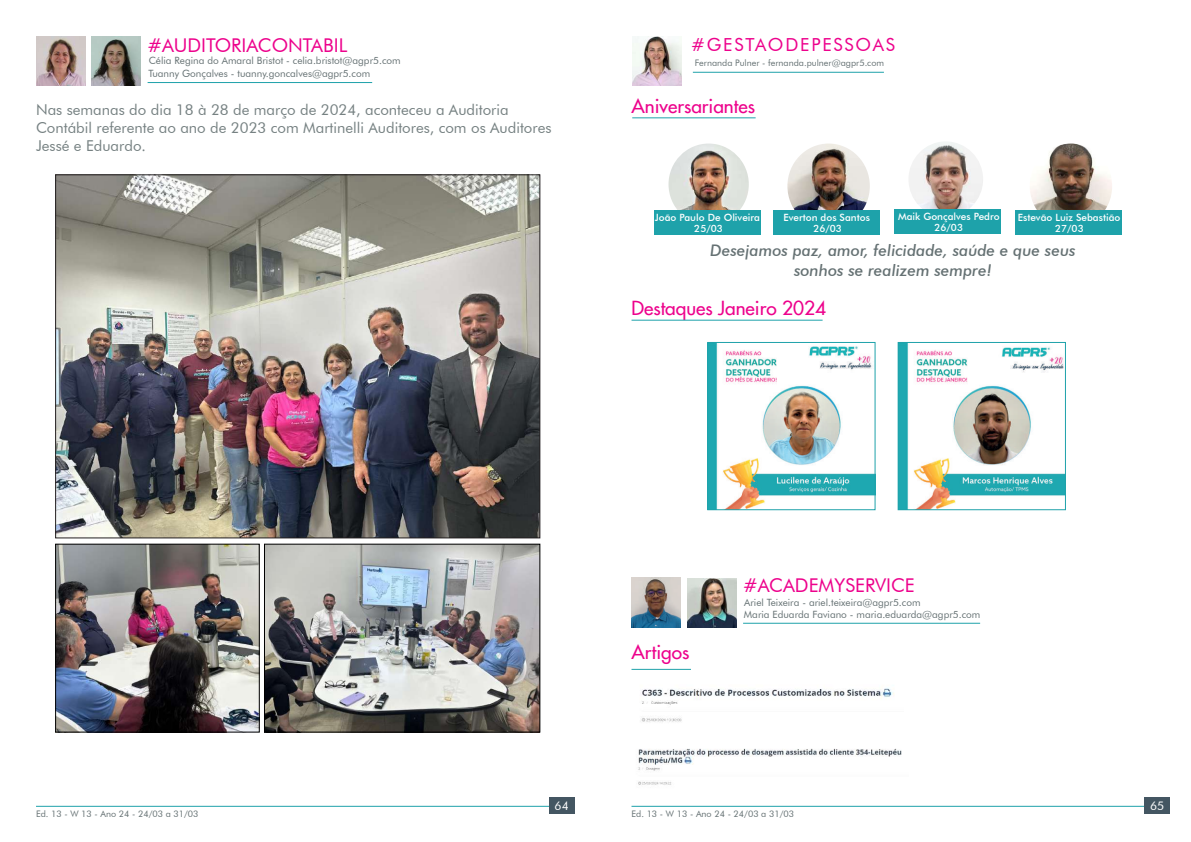
<style>
.page{position:relative;width:1191px;height:842px;background:#fff}
.page>*{position:absolute;margin:0;border:0;box-sizing:border-box;transform-origin:0 0}
.t1{font:500 19px "Futura";color:#ed028c}
.t2{font:19px "Futura BT";color:#ed028c}
.t3{font:18px "Futura BT";letter-spacing:.1em;color:#ed028c}
.t4{font:italic 500 16px/19.2px "Futura BT";color:#657173;text-align:center}
.t5{font:15px/18px "Futura BT";color:#768182}
.t6{font:12px "Futura BT";color:#fff}
.t7{font:10px "Futura BT";color:#657173}
.t8{font:500 10px "Futura BT";color:#fff}
.t9{font:9px "Futura BT";color:#657173}
</style>
<div class="page">
<hr style="left:36px;top:806px;width:523px;height:1px;background:#1ea2aa">
<hr style="left:631px;top:806px;width:524px;height:1px;background:#1ea2aa">
<div style="left:549px;top:798px;width:25px;height:16px;background:#445662"></div>
<div style="left:1144px;top:798px;width:26px;height:16px;background:#445662"></div>
<img style="left:668px;top:144px;width:81px;height:67px">
<img style="left:908px;top:142px;width:75px;height:68px">
<img style="left:787px;top:144px;width:83px;height:66px">
<img style="left:1030px;top:144px;width:82px;height:66px">
<div style="left:654px;top:211px;width:107px;height:24px;background:#1ea2aa"></div>
<div style="left:894px;top:210px;width:107px;height:24px;background:#1ea2aa"></div>
<div style="left:773px;top:210px;width:107px;height:25px;background:#1ea2aa"></div>
<div style="left:1015px;top:210px;width:107px;height:25px;background:#1ea2aa"></div>
<img style="left:632px;top:36px;width:49px;height:49px">
<hr style="left:632px;top:117px;width:123px;height:1px;background:#1ea2aa">
<hr style="left:631px;top:320px;width:191px;height:1px;background:#1ea2aa">
<hr style="left:693px;top:72px;width:191px;height:1px;background:#1ea2aa">
<hr style="left:148px;top:82px;width:224px;height:1px;background:#1ea2aa">
<img style="left:36px;top:37px;width:49px;height:49px">
<img style="left:92px;top:37px;width:49px;height:49px">
<img style="left:57px;top:176px;width:481px;height:360px">
<img style="left:57px;top:546px;width:201px;height:185px">
<div style="left:55px;top:544px;width:205px;height:189px;border:1px solid #000"></div>
<img style="left:266px;top:546px;width:272px;height:185px">
<div style="left:264px;top:544px;width:276px;height:189px;border:1px solid #000"></div>
<hr style="left:743px;top:623px;width:237px;height:1px;background:#1ea2aa">
<img style="left:631px;top:578px;width:49px;height:49px">
<img style="left:687px;top:578px;width:49px;height:49px">
<hr style="left:631px;top:669px;width:60px;height:1px;background:#1ea2aa">
<img style="left:709px;top:344px;width:164px;height:164px">
<div style="left:707px;top:342px;width:168px;height:168px;border:1px solid #1ea2aa"></div>
<img style="left:900px;top:344px;width:163px;height:164px">
<div style="left:898px;top:342px;width:167px;height:168px;border:1px solid #1ea2aa"></div>
<img style="left:641px;top:688px;width:253px;height:34px">
<img style="left:638px;top:748px;width:264px;height:37px">
<h1 class="t2" style="left:148px;top:33px;width:201px">#AUDITORIACONTABIL</h1>
<p class="t7" style="left:148px;top:68px;width:223px">Tuanny Gonçalves - tuanny.goncalves@agpr5.com</p>
<h3 class="t5" style="left:36px;top:101px;width:517px">Nas semanas do dia 18 à 28 de março de 2024, aconteceu a Auditoria<br>Contábil referente ao ano de 2023 com Martinelli Auditores, com os Auditores<br>Jessé e Eduardo.</h3>
<p class="t7" style="left:149px;top:54px;width:253px">Célia Regina do Amaral Bristot - celia.bristot@agpr5.com</p>
<h2 class="t3" style="left:691px;top:34px;width:205px">#GESTAODEPESSOAS</h2>
<p class="t9" style="left:695px;top:57px;width:191px">Fernanda Pulner - fernanda.pulner@agpr5.com</p>
<h1 class="t1" style="left:631px;top:94px;width:125px">Aniversariantes</h1>
<p class="t8" style="left:655px;top:211px;width:107px">João Paulo De Oliveira</p>
<p class="t8" style="left:783px;top:211px;width:88px">Everton dos Santos</p>
<p class="t8" style="left:898px;top:211px;width:103px">Maik Gonçalves Pedro</p>
<p class="t8" style="left:1017px;top:211px;width:104px">Estevão Luiz Sebastião</p>
<p class="t8" style="left:694px;top:223px;width:30px">25/03</p>
<p class="t8" style="left:813px;top:222px;width:30px">26/03</p>
<p class="t8" style="left:934px;top:222px;width:30px">26/03</p>
<p class="t8" style="left:1055px;top:222px;width:30px">27/03</p>
<h3 class="t4" style="left:710px;top:241px;width:367px">Desejamos paz, amor, felicidade, saúde e que seus sonhos se realizem sempre!</h3>
<h1 class="t1" style="left:631px;top:296px;width:196px">Destaques Janeiro 2024</h1>
<h1 class="t1" style="left:631px;top:640px;width:59px">Artigos</h1>
<h1 class="t2" style="left:743px;top:574px;width:173px">#ACADEMYSERVICE</h1>
<p class="t7" style="left:744px;top:608px;width:238px">Maria Eduarda Faviano - maria.eduarda@agpr5.com</p>
<p class="t7" style="left:744px;top:596px;width:178px">Ariel Teixeira - ariel.teixeira@agpr5.com</p>
<p class="t6" style="left:554px;top:798px;width:16px">64</p>
<p class="t6" style="left:1150px;top:798px;width:16px">65</p>
<p class="t9" style="left:36px;top:808px;width:164px">Ed. 13 - W 13 - Ano 24 - 24/03 a 31/03</p>
<p class="t9" style="left:631px;top:808px;width:164px">Ed. 13 - W 13 - Ano 24 - 24/03 a 31/03</p>
</div>
